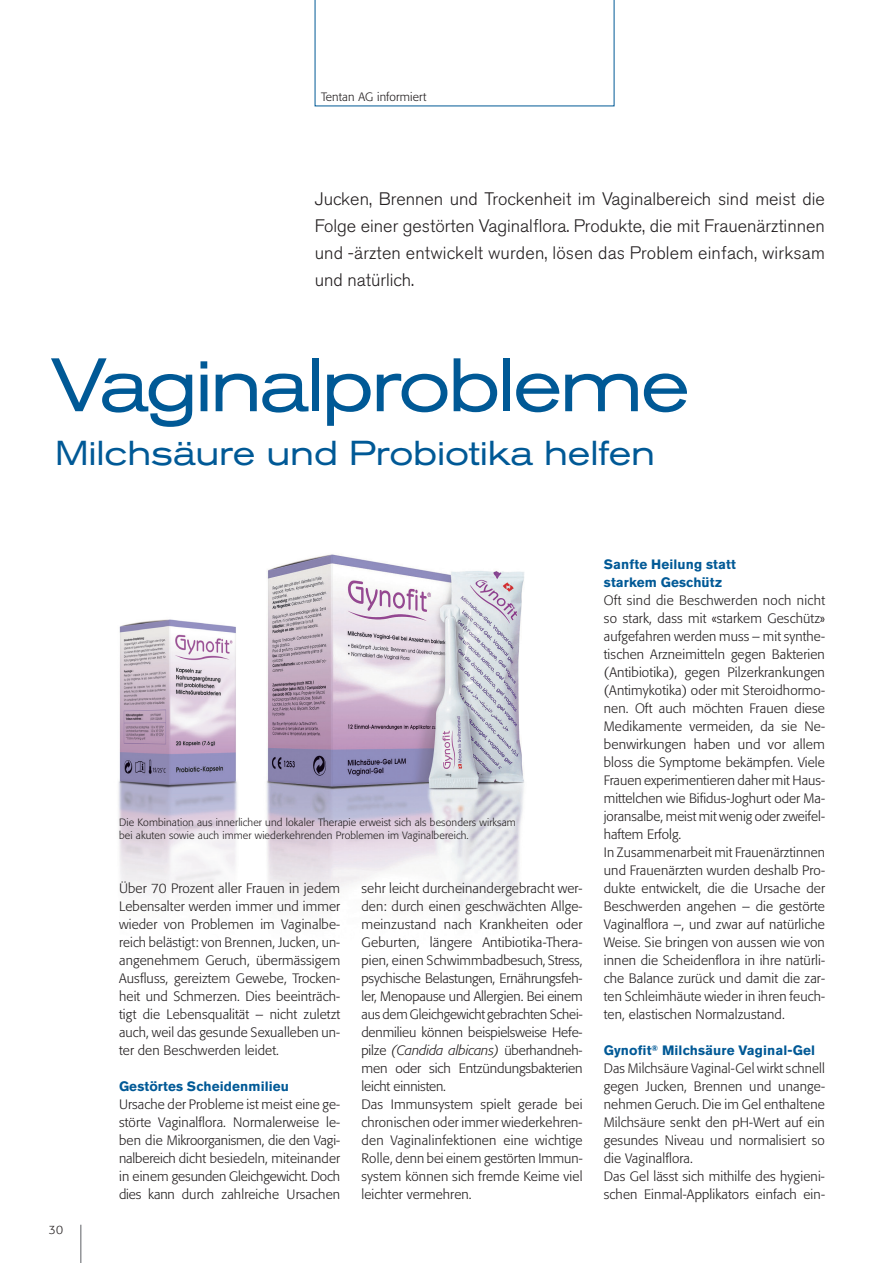
<style>
.page{position:relative;width:893px;height:1263px;background:#fff}
.page>*{position:absolute;margin:0;border:0;box-sizing:border-box;transform-origin:0 0}
.t1{font:expanded 74.85px "Akzidenz Grotesk Pro";letter-spacing:-.04em;color:#005996;scale:.96 1}
.t2{font:expanded 34.35px "Akzidenz Grotesk Pro";letter-spacing:-.005em;color:#005996;scale:.96 1}
.t3{font:300 18px/27px "Akzidenz Grotesk Pro";letter-spacing:.01em;color:#231f20;text-align:justify}
.t4{font:300 13.5px/18px "Formata Pro";letter-spacing:.01em;color:#231f20}
.t5{font:700 13.5px/18px "Akzidenz Grotesk Pro";letter-spacing:.01em;color:#005996}
.t6{font:300 12px "Formata Pro";letter-spacing:.01em;color:#231f20}
.t7{font:300 10.5px/13.5px "Formata Pro";letter-spacing:.01em;color:#231f20}
.s1{font-style:italic}
</style>
<div class="page">
<hr style="left:80px;top:1225px;width:2px;height:38px;background:#939598">
<svg style="left:314px;top:0;width:301px;height:107px"></svg>
<img style="left:118px;top:619px;width:119px;height:280px">
<img style="left:266px;top:554px;width:258px;height:360px">
<p class="t6" style="left:321px;top:89px;width:107px">Tentan AG informiert</p>
<h3 class="t3" style="left:315px;top:185px;width:512px">Jucken, Brennen und Trockenheit im Vaginalbereich sind meist die Folge einer gestörten Vaginalflora. Produkte, die mit Frauenärztinnen und -ärzten entwickelt wurden, lösen das Problem einfach, wirksam und natürlich.</h3>
<h1 class="t1" style="left:51px;top:336px;width:667px">Vaginalprobleme</h1>
<h2 class="t2" style="left:55px;top:431px;width:626px">Milchsäure und Probiotika helfen</h2>
<p class="t6" style="left:49px;top:1222px;width:16px">30</p>
<p class="t7" style="left:119px;top:815px;width:398px">Die Kombination aus innerlicher und lokaler Therapie erweist sich als besonders wirksam bei akuten sowie auch immer wiederkehrenden Problemen im Vaginalbereich.</p>
<p class="t4" style="left:119px;top:879px;width:223px;text-align:justify">Über 70 Prozent aller Frauen in jedem Lebensalter werden immer und immer wieder von Problemen im Vaginalbe&shy;reich belästigt: von Brennen, Jucken, un&shy;angenehmem Geruch, übermässigem Ausfluss, gereiztem Gewebe, Trocken&shy;heit und Schmerzen. Dies beeinträch&shy;tigt die Lebensqualität – nicht zuletzt auch, weil das gesunde Sexualleben un&shy;ter den Beschwerden leidet.</p>
<p class="t5" style="left:119px;top:1077px;width:172px">Gestörtes Scheidenmilieu</p>
<p class="t4" style="left:119px;top:1095px;width:223px;text-align:justify">Ursache der Probleme ist meist eine ge&shy;störte Vaginalflora. Normalerweise le&shy;ben die Mikroorganismen, die den Vagi&shy;nalbereich dicht besiedeln, miteinander in einem gesunden Gleichgewicht. Doch dies kann durch zahlreiche Ursachen</p>
<p class="t4" style="left:361px;top:879px;width:223px">sehr leicht durcheinandergebracht wer&shy;den: durch einen geschwächten Allge&shy;meinzustand nach Krankheiten oder Geburten, längere Antibiotika-Thera&shy;pien, einen Schwimmbadbesuch, Stress, psychische Belastungen, Ernährungsfeh&shy;ler, Menopause und Allergien. Bei einem aus dem Gleichgewicht gebrachten Schei&shy;denmilieu können beispielsweise Hefe&shy;pilze <span class="s1">(Candida albicans)</span> überhandneh&shy;men oder sich Entzündungsbakterien leicht einnisten.<br>Das Immunsystem spielt gerade bei chronischen oder immer wiederkehren&shy;den Vaginalinfektionen eine wichtige Rolle, denn bei einem gestörten Immun&shy;system können sich fremde Keime viel leichter vermehren.</p>
<p class="t5" style="left:604px;top:555px;width:133px">Sanfte Heilung statt starkem Geschütz</p>
<p class="t4" style="left:604px;top:591px;width:223px">Oft sind die Beschwerden noch nicht so stark, dass mit «starkem Geschütz» aufgefahren werden muss – mit synthe&shy;tischen Arzneimitteln gegen Bakterien (Antibiotika), gegen Pilzerkrankungen (Antimykotika) oder mit Steroidhormo&shy;nen. Oft auch möchten Frauen diese Medikamente vermeiden, da sie Ne&shy;benwirkungen haben und vor allem bloss die Symptome bekämpfen. Viele Frauen experimentieren daher mit Haus&shy;mittelchen wie Bifidus-Joghurt oder Ma&shy;joransalbe, meist mit wenig oder zweifel&shy;haftem Erfolg.<br>In Zusammenarbeit mit Frauenärztinnen und Frauenärzten wurden deshalb Pro&shy;dukte entwickelt, die die Ursache der Beschwerden angehen – die gestörte Vaginalflora –, und zwar auf natürliche Weise. Sie bringen von aussen wie von innen die Scheidenflora in ihre natürli&shy;che Balance zurück und damit die zar&shy;ten Schleimhäute wieder in ihren feuch&shy;ten, elastischen Normalzustand.</p>
<p class="t5" style="left:604px;top:1041px;width:213px">Gynofit<sup>®</sup> Milchsäure Vaginal-Gel</p>
<p class="t4" style="left:604px;top:1059px;width:223px">Das Milchsäure Vaginal-Gel wirkt schnell gegen Jucken, Brennen und unange&shy;nehmen Geruch. Die im Gel enthaltene Milchsäure senkt den pH-Wert auf ein gesundes Niveau und normalisiert so die Vaginalflora.<br>Das Gel lässt sich mithilfe des hygieni&shy;schen Einmal-Applikators einfach ein-</p>
</div>
